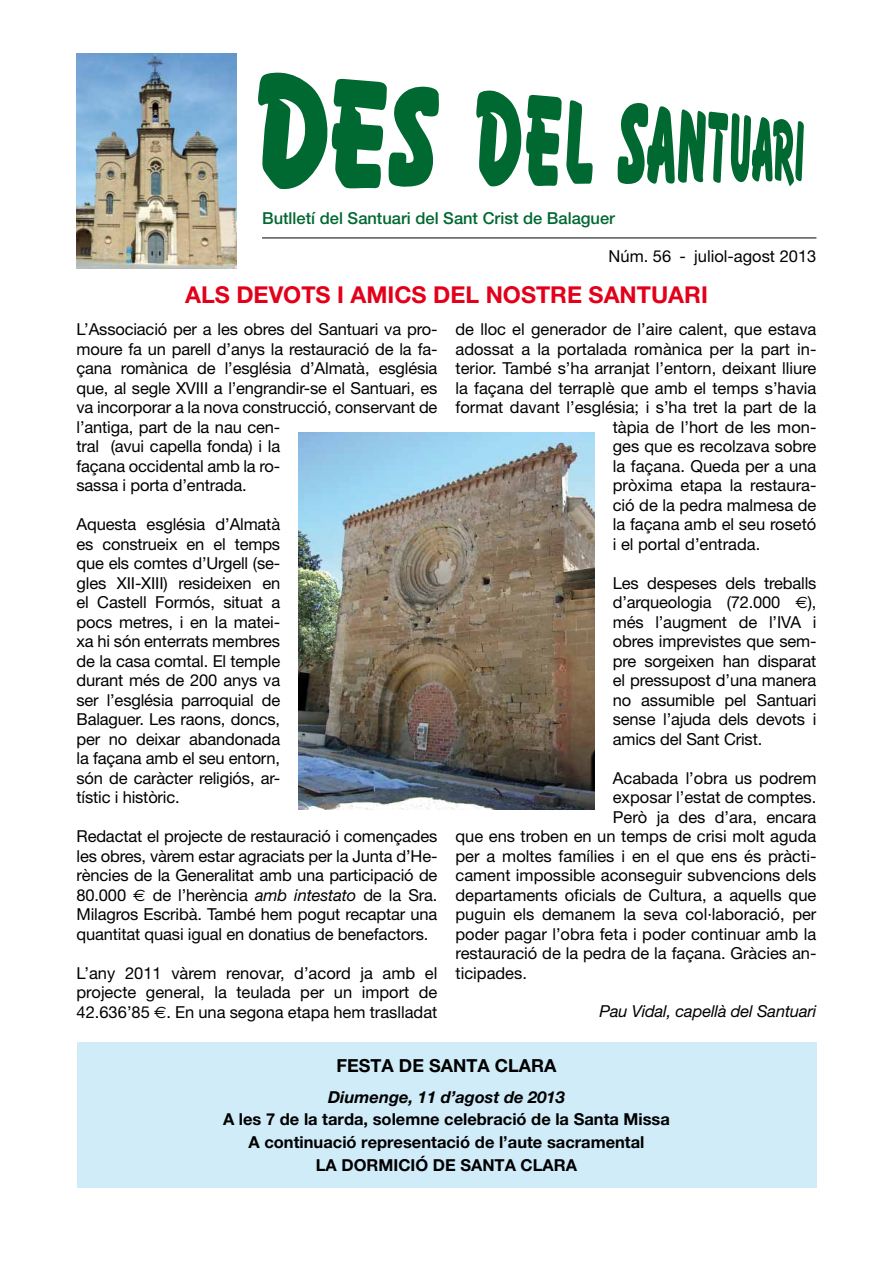
<style>
.page{position:relative;width:893px;height:1263px;background:#fff}
.page>*{position:absolute;margin:0;border:0;box-sizing:border-box;transform-origin:0 0}
.t1{font:700 23.25px "Helvetica Neue LT Pro";color:#e2001a}
.t2{font:700 18px "Helvetica Neue LT Pro";color:#000}
.t3{font:16.5px/19.5px "Helvetica Neue";color:#000;text-align:justify}
.t4{font:700 16.5px/22.8px "Helvetica Neue LT Pro";color:#000;text-align:center}
.t5{font:500 16.5px "Helvetica Neue LT Pro";color:#006831}
.t6{font:italic 16.5px "Helvetica Neue LT Pro";letter-spacing:-.01em;color:#000}
.t7{font:italic 700 16.5px "Helvetica Neue LT Pro";color:#000}
.t8{font:16.5px "Helvetica Neue LT Pro";color:#000}
.s1{font-family:"Euro Sans"}
.s2{font-style:italic}
</style>
<div class="page">
<hr style="left:262px;top:238px;width:554px;height:1px;background:#000">
<div style="left:77px;top:1042px;width:739px;height:146px;background:#d0ecf9"></div>
<img style="left:298px;top:432px;width:297px;height:377px">
<img style="left:77px;top:54px;width:160px;height:215px">
<svg style="left:618px;top:103px;width:186px;height:84px"></svg>
<svg style="left:476px;top:91px;width:117px;height:95px"></svg>
<svg style="left:258px;top:73px;width:181px;height:116px"></svg>
<p class="t5" style="left:262px;top:213px;width:355px">Butlletí del Santuari del Sant Crist de Balaguer</p>
<p class="t8" style="left:609px;top:250px;width:209px">Núm. 56 - juliol-agost 2013</p>
<h1 class="t1" style="left:185px;top:286px;width:524px">ALS DEVOTS I AMICS DEL NOSTRE SANTUARI</h1>
<p class="t3" style="left:77px;top:321px;width:362px;text-align:left">L’Associació per a les obres del Santuari va pro&shy;moure fa un parell d’anys la restauració de la fa&shy;çana romànica de l’església d’Almatà, església que, al segle XVIII a l’engrandir-se el Santuari, es va incorporar a la nova construcció, conservant de l’antiga, part de la nau cen-<br>tral (avui capella fonda) i la<br>façana occidental amb la ro-<br>sassa i porta d’entrada.</p>
<p class="t3" style="left:77px;top:516px;width:205px">Aquesta església d’Almatà es construeix en el temps que els comtes d’Urgell (se&shy;gles XII-XIII) resideixen en el Castell Formós, situat a pocs metres, i en la matei&shy;xa hi són enterrats membres de la casa comtal. El temple durant més de 200 anys va ser l’església parroquial de Balaguer. Les raons, doncs, per no deixar abandonada la façana amb el seu entorn, són de caràcter religiós, ar&shy;tístic i històric.</p>
<p class="t3" style="left:77px;top:828px;width:362px">Redactat el projecte de restauració i començades les obres, vàrem estar agraciats per la Junta d’He&shy;rències de la Generalitat amb una participació de 80.000 <span class="s1">€</span> de l’herència <span class="s2">amb intestato</span> de la Sra.<br>Milagros Escribà. També hem pogut recaptar una quantitat quasi igual en donatius de benefactors.</p>
<p class="t3" style="left:77px;top:965px;width:362px">L’any 2011 vàrem renovar, d’acord ja amb el projecte general, la teulada per un import de 42.636’85 <span class="s1">€</span>. En una segona etapa hem traslladat</p>
<p class="t3" style="left:455px;top:321px;width:362px">de lloc el generador de l’aire calent, que estava</p>
<p class="t3" style="left:455px;top:341px;width:362px">adossat a la portalada romànica per la part in-</p>
<p class="t3" style="left:455px;top:360px;width:362px">terior. També s’ha arranjat l’entorn, deixant lliure</p>
<p class="t3" style="left:455px;top:380px;width:362px">la façana del terraplè que amb el temps s’havia</p>
<p class="t3" style="left:455px;top:399px;width:362px">format davant l’església; i s’ha tret la part de la</p>
<p class="t3" style="left:613px;top:419px;width:205px">tàpia de l’hort de les mon-</p>
<p class="t3" style="left:613px;top:438px;width:205px">ges que es recolzava sobre</p>
<p class="t3" style="left:613px;top:458px;width:205px">la façana. Queda per a una</p>
<p class="t3" style="left:613px;top:477px;width:205px">pròxima etapa la restaura-</p>
<p class="t3" style="left:613px;top:497px;width:205px">ció de la pedra malmesa de</p>
<p class="t3" style="left:613px;top:516px;width:205px">la façana amb el seu rosetó</p>
<p class="t3" style="left:613px;top:536px;width:149px">i el portal d’entrada.</p>
<p class="t3" style="left:613px;top:575px;width:205px">Les despeses dels treballs d’arqueologia (72.000 <span class="s1">€</span>), més l’augment de l’IVA i obres imprevistes que sem&shy;pre sorgeixen han disparat el pressupost d’una manera no assumible pel Santuari sense l’ajuda dels devots i amics del Sant Crist.</p>
<p class="t3" style="left:613px;top:770px;width:205px">Acabada l’obra us podrem</p>
<p class="t3" style="left:613px;top:789px;width:205px">exposar l’estat de comptes.</p>
<p class="t3" style="left:613px;top:809px;width:205px">Però ja des d’ara, encara</p>
<p class="t3" style="left:455px;top:828px;width:362px">que ens troben en un temps de crisi molt aguda</p>
<p class="t3" style="left:455px;top:848px;width:362px">per a moltes famílies i en el que ens és pràcti-</p>
<p class="t3" style="left:455px;top:867px;width:362px">cament impossible aconseguir subvencions dels</p>
<p class="t3" style="left:455px;top:887px;width:362px">departaments oficials de Cultura, a aquells que</p>
<p class="t3" style="left:455px;top:906px;width:362px">puguin els demanem la seva col·laboració, per</p>
<p class="t3" style="left:455px;top:926px;width:362px">poder pagar l’obra feta i poder continuar amb la</p>
<p class="t3" style="left:455px;top:945px;width:362px">restauració de la pedra de la façana. Gràcies an-</p>
<p class="t3" style="left:455px;top:965px;width:73px">ticipades.</p>
<p class="t6" style="left:599px;top:1005px;width:218px">Pau Vidal, capellà del Santuari</p>
<p class="t2" style="left:337px;top:1059px;width:221px">FESTA DE SANTA CLARA</p>
<p class="t7" style="left:328px;top:1091px;width:238px">Diumenge, 11 d’agost de 2013</p>
<p class="t4" style="left:223px;top:1110px;width:448px">A les 7 de la tarda, solemne celebració de la Santa Missa<br>A continuació representació de l’aute sacramental<br>LA DORMICIÓ DE SANTA CLARA</p>
</div>
